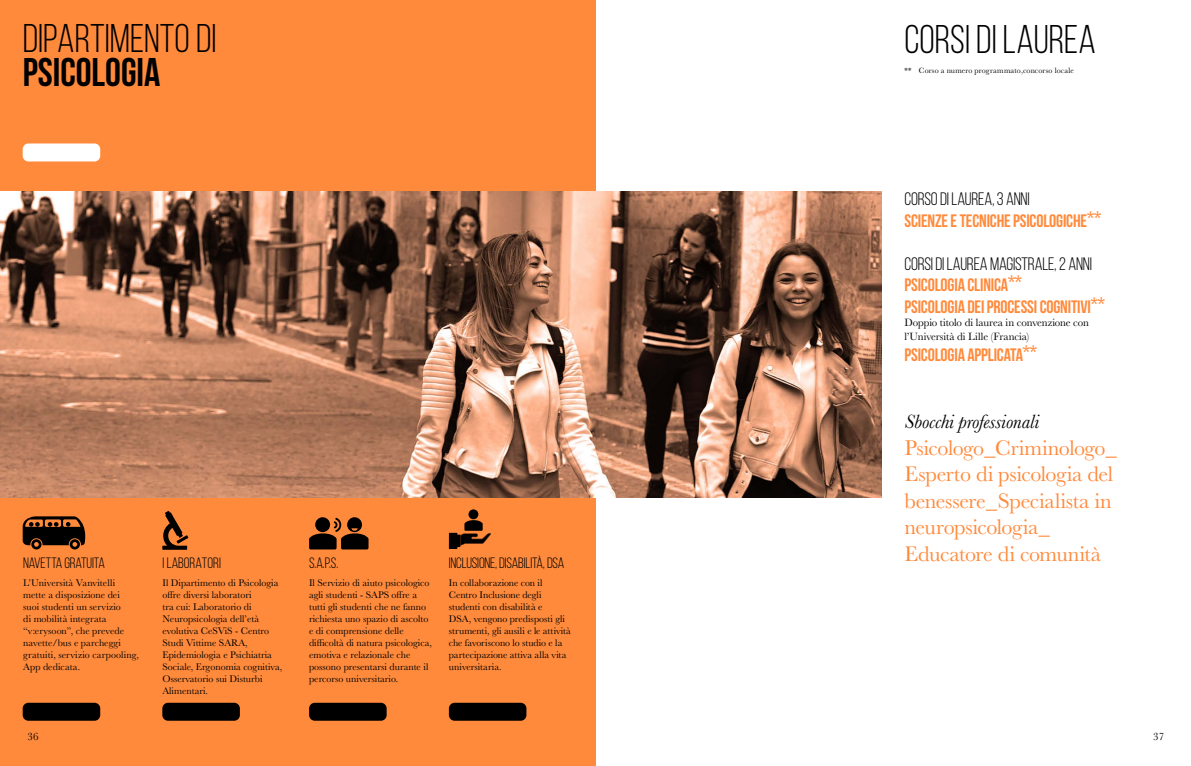
<style>
.page{position:relative;width:1191px;height:766px;background:#fff}
.page>*{position:absolute;margin:0;border:0;box-sizing:border-box;transform-origin:0 0}
.t1{font:40px "Bebas Neue";color:#000}
.t2{font:40px "Bebas Neue";color:#000}
.t3{font:22px/26.4px "Baskerville MT Std";letter-spacing:-.015em;color:#ff8a3b}
.t4{font:italic 20px "Baskerville MT Std";letter-spacing:-.015em;color:#000}
.t5{font:18px/21.6px "Bebas Neue";letter-spacing:-.01em;color:#ff8a3b}
.t6{font:18px "Bebas Neue";letter-spacing:-.01em;color:#000}
.t7{font:15px "Bebas Neue";letter-spacing:-.01em;color:#000}
.t8{font:11px/13.2px "Baskerville";letter-spacing:-.01em;color:#000}
.t9{font:10px/12px "Baskerville";color:#000}
.t10{font:8px "Baskerville MT Std";letter-spacing:.02em;color:#000}
</style>
<div class="page">
<div style="left:0;top:0;width:595px;height:765px;background:#ff8a3b"></div>
<img style="left:0;top:191px;width:882px;height:306px">
<div style="left:23px;top:143px;width:77px;height:18px;background:#fff;border-radius:6px"></div>
<div style="left:449px;top:702px;width:77px;height:18px;background:#000;border-radius:6px"></div>
<svg style="left:23px;top:516px;width:62px;height:33px"></svg>
<div style="left:23px;top:702px;width:77px;height:18px;background:#000;border-radius:6px"></div>
<svg style="left:162px;top:510px;width:26px;height:39px"></svg>
<div style="left:162px;top:702px;width:78px;height:18px;background:#000;border-radius:6px"></div>
<svg style="left:449px;top:518px;width:42px;height:30px"></svg>
<div style="left:468px;top:509px;width:10px;height:10px;background:#000;border-radius:50%"></div>
<div style="left:309px;top:702px;width:77px;height:18px;background:#000;border-radius:6px"></div>
<svg style="left:309px;top:517px;width:59px;height:32px"></svg>
<h1 class="t1" style="left:23px;top:17px;width:195px">DIPARTIMENTO DI</h1>
<h1 class="t2" style="left:23px;top:50px;width:139px">PSICOLOGIA</h1>
<h3 class="t7" style="left:23px;top:554px;width:83px">NAVETTA GRATUITA</h3>
<p class="t9" style="left:23px;top:576px;width:117px">L’Università Vanvitelli mette a disposizione dei<br>suoi studenti un servizio<br>di mobilità integrata “v:erysoon”, che prevede navette/bus e parcheggi gratuiti, servizio carpooling,<br>App dedicata.</p>
<h3 class="t7" style="left:162px;top:554px;width:60px">I LABORATORI</h3>
<p class="t9" style="left:162px;top:576px;width:121px">Il Dipartimento di Psicologia offre diversi laboratori<br>tra cui: Laboratorio di<br>Neuropsicologia dell’età evolutiva CeSViS - Centro<br>Studi Vittime SARA,<br>Epidemiologia e Psichiatria<br>Sociale, Ergonomia cognitiva,<br>Osservatorio sui Disturbi<br>Alimentari.</p>
<h3 class="t7" style="left:309px;top:554px;width:31px">S.A.P.S.</h3>
<p class="t9" style="left:309px;top:576px;width:124px">Il Servizio di aiuto psicologico agli studenti - SAPS offre a tutti gli studenti che ne fanno richiesta uno spazio di ascolto e di comprensione delle difficoltà di natura psicologica, emotiva e relazionale che possono presentarsi durante il percorso universitario.</p>
<h3 class="t7" style="left:449px;top:554px;width:117px">INCLUSIONE, DISABILITÀ, DSA</h3>
<p class="t9" style="left:449px;top:576px;width:124px">In collaborazione con il<br>Centro Inclusione degli studenti con disabilità e<br>DSA, vengono predisposti gli strumenti, gli ausili e le attività che favoriscono lo studio e la partecipazione attiva alla vita universitaria.</p>
<h1 class="t1" style="left:904px;top:17px;width:193px">CORSI DI LAUREA</h1>
<p class="t10" style="left:904px;top:65px;width:171px">** Corso a numero programmato,concorso locale</p>
<h3 class="t6" style="left:904px;top:189px;width:127px">CORSO DI LAUREA, 3 ANNI</h3>
<h3 class="t5" style="left:904px;top:209px;width:198px">SCIENZE E TECNICHE PSICOLOGICHE**</h3>
<h3 class="t6" style="left:904px;top:254px;width:189px">CORSI DI LAUREA MAGISTRALE, 2 ANNI</h3>
<h3 class="t5" style="left:904px;top:274px;width:202px">PSICOLOGIA CLINICA**<br>PSICOLOGIA DEI PROCESSI COGNITIVI**</h3>
<p class="t8" style="left:904px;top:316px;width:186px">Doppio titolo di laurea in convenzione con l’Università di Lille (Francia)</p>
<h3 class="t5" style="left:904px;top:344px;width:134px">PSICOLOGIA APPLICATA**</h3>
<h3 class="t4" style="left:904px;top:410px;width:136px">Sbocchi professionali</h3>
<h2 class="t3" style="left:904px;top:434px;width:214px">Psicologo_Criminologo_<br>Esperto di psicologia del benessere_Specialista in neuropsicologia_<br>Educatore di comunità</h2>
<p class="t8" style="left:28px;top:729px;width:12px">36</p>
<p class="t8" style="left:1153px;top:729px;width:12px">37</p>
</div>
